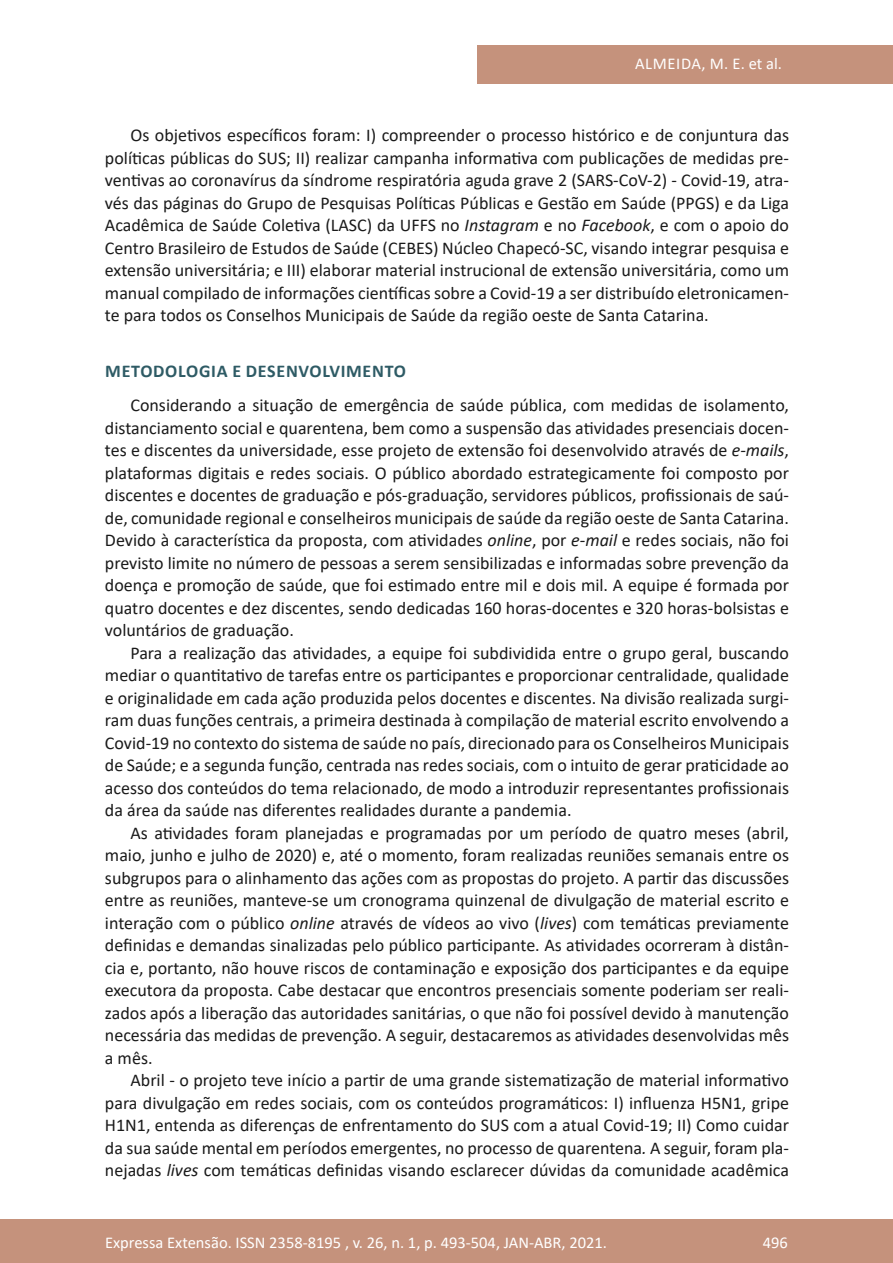
<style>
.page{position:relative;width:893px;height:1263px;background:#fff}
.page>*{position:absolute;margin:0;border:0;box-sizing:border-box;transform-origin:0 0}
.texto{font:18px/22.5px "Calibri";color:#1a1a1a;text-align:justify}
.subtitulo{font:700 18px "Calibri";letter-spacing:.04em;color:#2e5b65}
.t1{font:16.5px "Calibri";color:#fff}
.t2{font:16.5px "Calibri";letter-spacing:.04em;color:#fff}
.s1{font-style:italic}
</style>
<div class="page">
<div style="left:0;top:1219px;width:893px;height:44px;background:#c5927c"></div>
<div style="left:477px;top:45px;width:416px;height:39px;background:#c5927c"></div>
<p class="t2" style="left:635px;top:52px;width:148px">ALMEIDA, M. E. et al.</p>
<p class="texto" style="left:105px;top:123px;width:686px;text-indent:26px">Os objetivos específicos foram: I) compreender o processo histórico e de conjuntura das políticas públicas do SUS; II) realizar campanha informativa com publicações de medidas pre&shy;ventivas ao coronavírus da síndrome respiratória aguda grave 2 (SARS-CoV-2) - Covid-19, atra&shy;vés das páginas do Grupo de Pesquisas Políticas Públicas e Gestão em Saúde (PPGS) e da Liga Acadêmica de Saúde Coletiva (LASC) da UFFS no <span class="s1">Instagram</span> e no <span class="s1">Facebook</span>, e com o apoio do Centro Brasileiro de Estudos de Saúde (CEBES) Núcleo Chapecó-SC, visando integrar pesquisa e extensão universitária; e III) elaborar material instrucional de extensão universitária, como um manual compilado de informações científicas sobre a Covid-19 a ser distribuído eletronicamen&shy;te para todos os Conselhos Municipais de Saúde da região oeste de Santa Catarina.</p>
<p class="subtitulo" style="left:105px;top:358px;width:302px">METODOLOGIA E DESENVOLVIMENTO</p>
<p class="texto" style="left:105px;top:393px;width:686px;text-indent:26px">Considerando a situação de emergência de saúde pública, com medidas de isolamento, distanciamento social e quarentena, bem como a suspensão das atividades presenciais docen&shy;tes e discentes da universidade, esse projeto de extensão foi desenvolvido através de <span class="s1">e-mails</span>, plataformas digitais e redes sociais. O público abordado estrategicamente foi composto por discentes e docentes de graduação e pós-graduação, servidores públicos, profissionais de saú&shy;de, comunidade regional e conselheiros municipais de saúde da região oeste de Santa Catarina.<br>Devido à característica da proposta, com atividades <span class="s1">online</span>, por <span class="s1">e-mail</span> e redes sociais, não foi previsto limite no número de pessoas a serem sensibilizadas e informadas sobre prevenção da doença e promoção de saúde, que foi estimado entre mil e dois mil. A equipe é formada por quatro docentes e dez discentes, sendo dedicadas 160 horas-docentes e 320 horas-bolsistas e voluntários de graduação.</p>
<p class="texto" style="left:105px;top:641px;width:686px;text-indent:26px">Para a realização das atividades, a equipe foi subdividida entre o grupo geral, buscando mediar o quantitativo de tarefas entre os participantes e proporcionar centralidade, qualidade e originalidade em cada ação produzida pelos docentes e discentes. Na divisão realizada surgi&shy;ram duas funções centrais, a primeira destinada à compilação de material escrito envolvendo a Covid-19 no contexto do sistema de saúde no país, direcionado para os Conselheiros Municipais de Saúde; e a segunda função, centrada nas redes sociais, com o intuito de gerar praticidade ao acesso dos conteúdos do tema relacionado, de modo a introduzir representantes profissionais da área da saúde nas diferentes realidades durante a pandemia.</p>
<p class="texto" style="left:105px;top:821px;width:686px;text-indent:26px">As atividades foram planejadas e programadas por um período de quatro meses (abril, maio, junho e julho de 2020) e, até o momento, foram realizadas reuniões semanais entre os subgrupos para o alinhamento das ações com as propostas do projeto. A partir das discussões entre as reuniões, manteve-se um cronograma quinzenal de divulgação de material escrito e interação com o público <span class="s1">online</span> através de vídeos ao vivo (<span class="s1">lives</span>) com temáticas previamente definidas e demandas sinalizadas pelo público participante. As atividades ocorreram à distân&shy;cia e, portanto, não houve riscos de contaminação e exposição dos participantes e da equipe executora da proposta. Cabe destacar que encontros presenciais somente poderiam ser reali&shy;zados após a liberação das autoridades sanitárias, o que não foi possível devido à manutenção necessária das medidas de prevenção. A seguir, destacaremos as atividades desenvolvidas mês a mês.</p>
<p class="texto" style="left:105px;top:1068px;width:686px;text-indent:26px">Abril - o projeto teve início a partir de uma grande sistematização de material informativo para divulgação em redes sociais, com os conteúdos programáticos: I) influenza H5N1, gripe H1N1, entenda as diferenças de enfrentamento do SUS com a atual Covid-19; II) Como cuidar da sua saúde mental em períodos emergentes, no processo de quarentena<span class="s1">.</span> A seguir, foram pla&shy;nejadas <span class="s1">lives</span> com temáticas definidas visando esclarecer dúvidas da comunidade acadêmica</p>
<p class="t1" style="left:105px;top:1230px;width:503px">Expressa Extensão. ISSN 2358-8195 , v. 26, n. 1, p. 493-504, JAN-ABR, 2021.</p>
<p class="t1" style="left:763px;top:1230px;width:27px">496</p>
</div>
